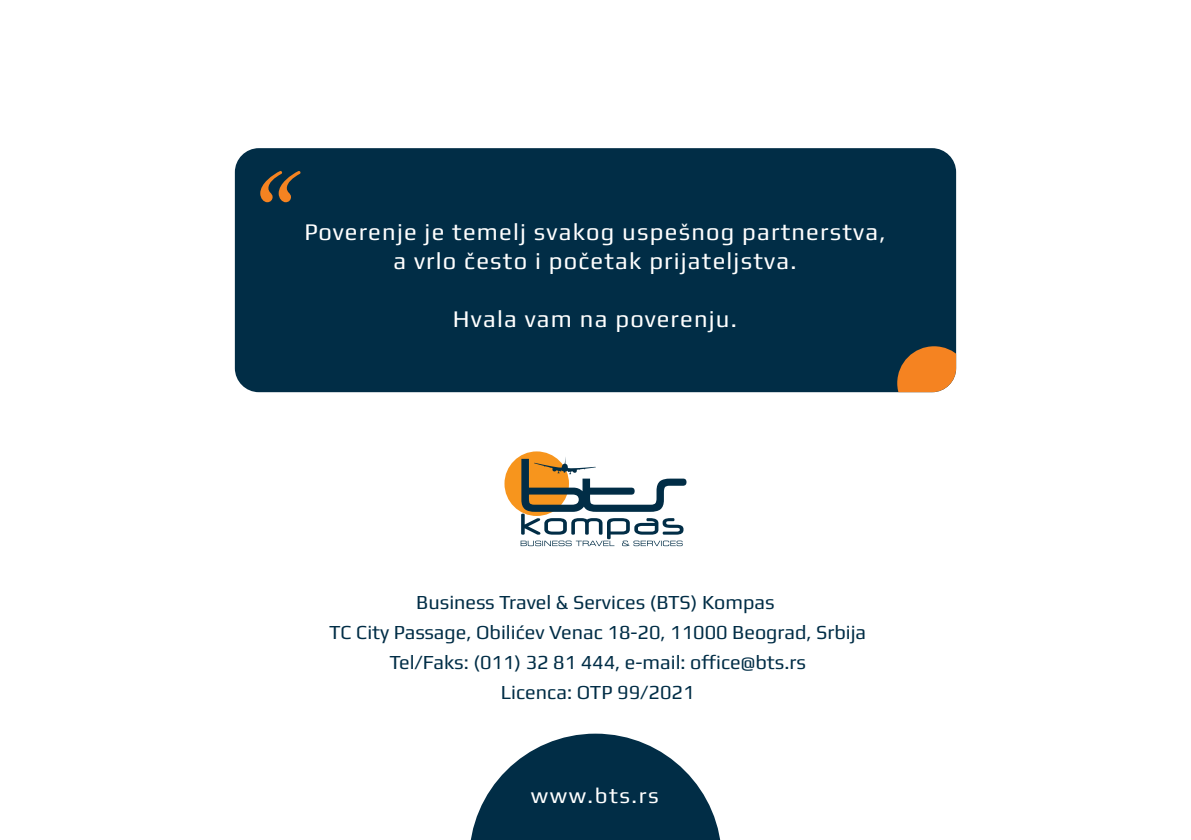
<style>
.page{position:relative;width:1191px;height:840px;background:#fff}
.page>*{position:absolute;margin:0;border:0;box-sizing:border-box;transform-origin:0 0}
.t1{font:24px/28.8px "Play";letter-spacing:.05em;color:#fff;text-align:center}
.t2{font:22px "Play";letter-spacing:.07em;color:#fff}
.t3{font:20px/30px "Play";color:#012d46;text-align:center}
</style>
<div class="page">
<svg style="left:471px;top:733px;width:249px;height:106px"></svg>
<div style="left:504px;top:451px;width:65px;height:64px;background:#f7951d;border-radius:50%"></div>
<svg style="left:520px;top:456px;width:166px;height:90px"></svg>
<div style="left:235px;top:148px;width:721px;height:244px;background:#012d46;border-radius:24px"></div>
<svg style="left:897px;top:346px;width:59px;height:46px"></svg>
<svg style="left:260px;top:171px;width:41px;height:31px"></svg>
<p class="t1" style="left:304px;top:217px;width:582px">Poverenje je temelj svakog uspešnog partnerstva, a vrlo često i početak prijateljstva.</p>
<p class="t1" style="left:453px;top:303px;width:285px">Hvala vam na poverenju.</p>
<p class="t3" style="left:329px;top:586px;width:538px">Business Travel &amp; Services (BTS) Kompas<br>TC City Passage, Obilićev Venac 18-20, 11000 Beograd, Srbija Tel/Faks: (011) 32 81 444, e-mail: office@bts.rs<br>Licenca: OTP 99/2021</p>
<p class="t2" style="left:531px;top:781px;width:129px">www.bts.rs</p>
</div>
